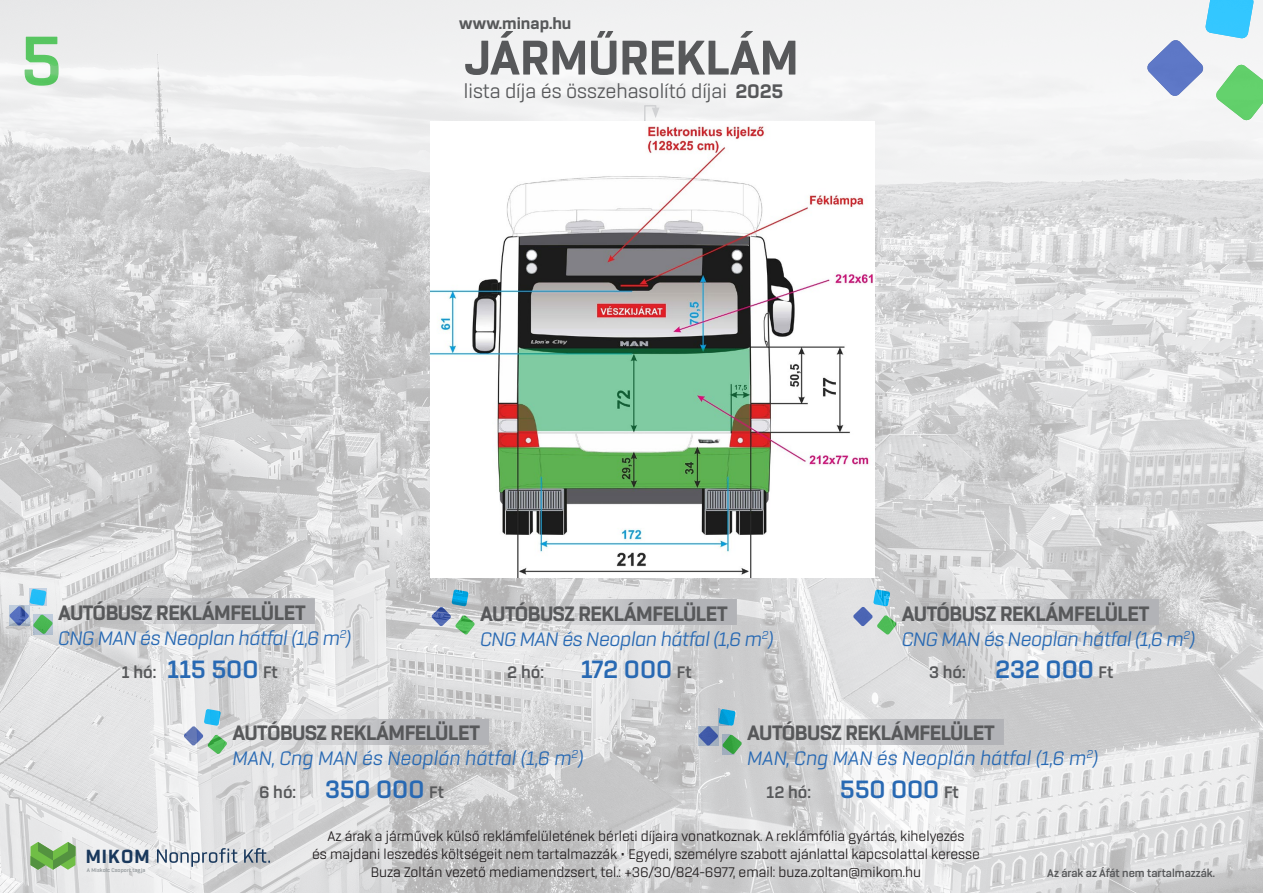
<style>
.page{position:relative;width:1263px;height:893px;background:#fff}
.page>*{position:absolute;margin:0;border:0;box-sizing:border-box;transform-origin:0 0}
.t1{font:700 75px "Rogan";color:#40ae49}
.t2{font:800 52.5px "Rogan";color:#57585a}
.t3{font:700 27px "Rogan";letter-spacing:-.005em;color:#2869b3}
.t4{font:800 22.5px "Rogan";letter-spacing:-.02em;color:#57585a}
.t5{font:21.15px "Rogan";color:#57585a}
.t6{font:italic 21px "Rogan";letter-spacing:-.02em;color:#2869b3}
.t7{font:italic 21px "Rogan";color:#2869b3}
.t8{font:800 20.55px "Rogan";letter-spacing:.055em;color:#19385c}
.t9{font:700 18px "Rogan";color:#57585a}
.t10{font:800 16.95px "Rogan";color:#57585a;scale:1.04 1}
.t11{font:15px/18px "Rogan";color:#231f20;text-align:center}
.t12{font:700 12px "Rogan";color:#57585a}
.t13{font:600 5.7px "Rogan";letter-spacing:.01em;color:#8c9295}
.s1{font-weight:800}
.s2{font-size:27px;color:#2869b3}
.s3{font-size:18px;color:#57585a}
</style>
<div class="page">
<img style="left:0;top:0;width:1263px;height:893px">
<svg style="left:1147px;top:0;width:116px;height:121px"></svg>
<svg style="left:9px;top:589px;width:44px;height:45px;background:#a1c5cd"></svg>
<svg style="left:58px;top:599px;width:257px;height:25px;background:#bfbfc2"></svg>
<svg style="left:643px;top:104px;width:16px;height:17px"></svg>
<img style="left:431px;top:121px;width:443px;height:456px">
<svg style="left:431px;top:589px;width:44px;height:46px;background:#9bbbbf"></svg>
<svg style="left:480px;top:599px;width:257px;height:26px;background:#c0c0c3"></svg>
<svg style="left:853px;top:589px;width:43px;height:46px;background:#a7c8cd"></svg>
<svg style="left:902px;top:599px;width:256px;height:26px;background:#c1c1c4"></svg>
<svg style="left:698px;top:709px;width:44px;height:45px;background:#8fb2ba"></svg>
<svg style="left:747px;top:719px;width:257px;height:25px;background:#c2c3c6"></svg>
<svg style="left:0;top:709px;width:493px;height:184px;background:#d6d8d8"></svg>
<p class="t10" style="left:459px;top:14px;width:109px">www.minap.hu</p>
<h1 class="t1" style="left:20px;top:19px;width:43px">5</h1>
<p class="t2" style="left:464px;top:28px;width:336px">JÁRMŰREKLÁM</p>
<p class="t5" style="left:464px;top:80px;width:321px">lista díja és összehasolító díjai <span class="s1">2025</span></p>
<p class="t4" style="left:58px;top:600px;width:249px">AUTÓBUSZ REKLÁMFELÜLET</p>
<p class="t6" style="left:58px;top:627px;width:295px">CNG MAN és Neoplan hátfal (1,6 m<sup>2</sup>)</p>
<p class="t9" style="left:122px;top:662px;width:158px">1 hó: <span class="s2">115 500</span> Ft</p>
<p class="t4" style="left:480px;top:601px;width:249px">AUTÓBUSZ REKLÁMFELÜLET</p>
<p class="t6" style="left:480px;top:627px;width:295px">CNG MAN és Neoplan hátfal (1,6 m<sup>2</sup>)</p>
<p class="t9" style="left:507px;top:662px;width:38px">2 hó:</p>
<p class="t3" style="left:581px;top:654px;width:112px">172 000 <span class="s3">Ft</span></p>
<p class="t4" style="left:902px;top:601px;width:249px">AUTÓBUSZ REKLÁMFELÜLET</p>
<p class="t6" style="left:902px;top:627px;width:295px">CNG MAN és Neoplan hátfal (1,6 m<sup>2</sup>)</p>
<p class="t9" style="left:929px;top:662px;width:186px">3 hó: <span class="s2">232 000</span> Ft</p>
<p class="t8" style="left:86px;top:844px;width:65px">MIKOM</p>
<p class="t13" style="left:87px;top:867px;width:60px">A Miskolc Csoport tagja</p>
<p class="t4" style="left:232px;top:720px;width:249px">AUTÓBUSZ REKLÁMFELÜLET</p>
<p class="t7" style="left:232px;top:747px;width:353px">MAN, Cng MAN és Neoplán hátfal (1,6 m<sup>2</sup>)</p>
<p class="t9" style="left:259px;top:782px;width:186px">6 hó: <span class="s2">350 000</span> Ft</p>
<p class="t4" style="left:747px;top:720px;width:249px">AUTÓBUSZ REKLÁMFELÜLET</p>
<p class="t7" style="left:747px;top:747px;width:353px">MAN, Cng MAN és Neoplán hátfal (1,6 m<sup>2</sup>)</p>
<p class="t9" style="left:766px;top:782px;width:194px">12 hó: <span class="s2">550 000</span> Ft</p>
<p class="t11" style="left:312px;top:827px;width:669px">Az árak a járművek külső reklámfelületének bérleti díjaira vonatkoznak. A reklámfólia gyártás, kihelyezés<br>és majdani leszedés költségeit nem tartalmazzák • Egyedi, személyre szabott ajánlattal kapcsolattal keresse<br>Buza Zoltán vezető mediamendzsert, tel.: +36/30/824-6977, email: buza.zoltan@mikom.hu</p>
<p class="t12" style="left:1047px;top:866px;width:169px">Az árak az Áfát nem tartalmazzák.</p>
</div>
